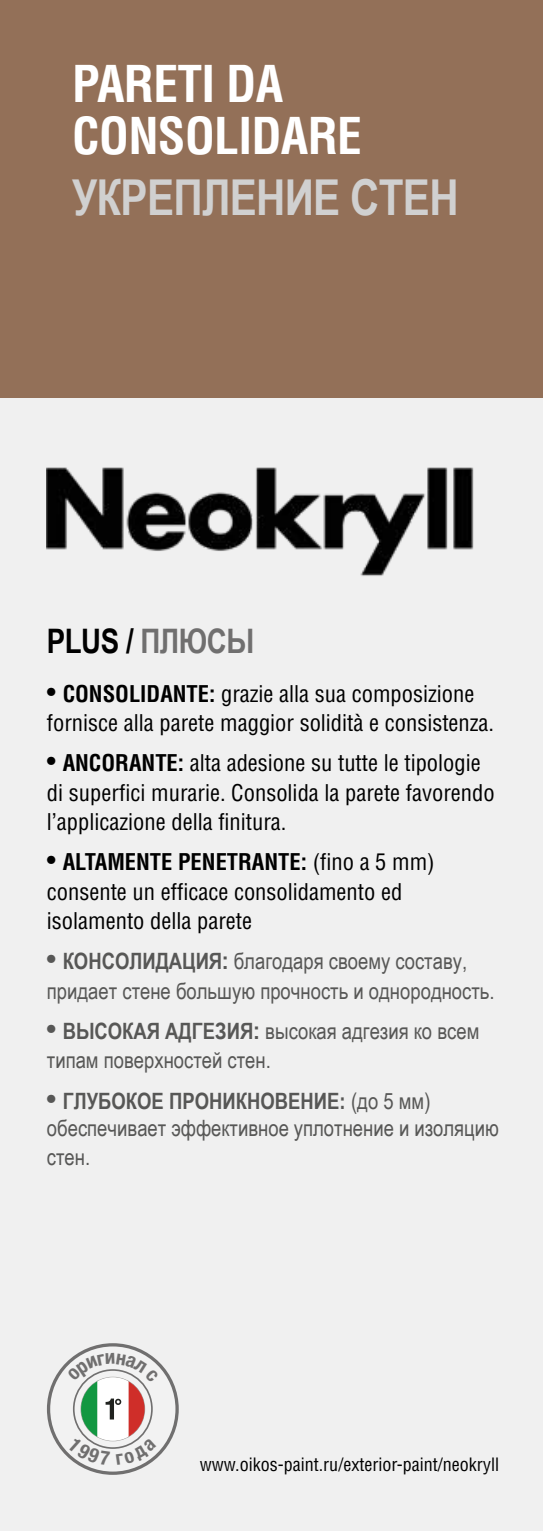
<style>
.page{position:relative;width:543px;height:1531px;background:#fff}
.page>*{position:absolute;margin:0;border:0;box-sizing:border-box;transform-origin:0 0}
.t1{font:700 condensed 49.5px/51.8px "Helvetica";letter-spacing:-.015em;color:#fff}
.t2{font:700 49.5px "Arial Narrow";letter-spacing:-.015em;color:#d0d0d0}
.t3{font:700 33.75px "Arial Narrow";letter-spacing:-.015em;color:#000}
.t4{font:condensed 22.5px/29.2px "Helvetica";color:#000}
.t5{font:22.5px/29.2px "Arial Narrow";color:#575756}
.t6{font:condensed 18px "Helvetica";color:#000}
.s1{color:#706f6f}
.s2{font-size:27px}
.s3{font-weight:700}
.s4{font-family:"Helvetica";font-stretch:condensed;font-size:27px}
.s5{font-family:"Helvetica";font-weight:700;font-stretch:condensed}
</style>
<div class="page">
<div style="left:0;top:0;width:542px;height:1531px;background:#f0f0f0"></div>
<svg style="left:542px;top:398px;width:1px;height:1133px"></svg>
<div style="left:0;top:0;width:542px;height:398px;background:#937058"></div>
<img style="left:47px;top:467px;width:427px;height:109px">
<svg style="left:47px;top:1343px;width:131px;height:131px"></svg>
<div style="left:47px;top:1343px;width:131px;height:132px;border:3px solid #706f6f;border-radius:50%"></div>
<svg style="left:67px;top:1353px;width:92px;height:112px"></svg>
<h1 class="t1" style="left:72px;top:58px;width:291px">PARETI DA<br>CONSOLIDARE</h1>
<h1 class="t2" style="left:72px;top:160px;width:388px">УКРЕПЛЕНИЕ СТЕН</h1>
<h2 class="t3" style="left:47px;top:615px;width:208px">PLUS / <span class="s1">ПЛЮСЫ</span></h2>
<p class="t4" style="left:47px;top:679px;width:448px"><span class="s2">•</span> <span class="s3">CONSOLIDANTE:</span> grazie alla sua composizione fornisce alla parete maggior solidità e consistenza.</p>
<p class="t4" style="left:47px;top:748px;width:449px"><span class="s2">•</span> <span class="s3">ANCORANTE:</span> alta adesione su tutte le tipologie di superfici murarie. Consolida la parete favorendo l’applicazione della finitura.</p>
<p class="t4" style="left:47px;top:847px;width:389px"><span class="s2">•</span> <span class="s3">ALTAMENTE PENETRANTE:</span> (fino a 5 mm) consente un efficace consolidamento ed isolamento della parete</p>
<p class="t5" style="left:47px;top:946px;width:449px"><span class="s4">•</span> <span class="s3">КОНСОЛИДАЦИЯ</span><span class="s5">:</span> благодаря своему составу, придает стене большую прочность и однородность.</p>
<p class="t5" style="left:47px;top:1016px;width:433px"><span class="s4">•</span> <span class="s3">ВЫСОКАЯ АДГЕЗИЯ</span><span class="s5">:</span> высокая адгезия ко всем типам поверхностей стен.</p>
<p class="t5" style="left:47px;top:1086px;width:453px;line-height:27px"><span class="s4">•</span> <span class="s3">ГЛУБОКОЕ ПРОНИКНОВЕНИЕ:</span> (до 5 мм) обеспечивает эффективное уплотнение и изоляцию</p>
<p class="t5" style="left:47px;top:1142px;width:45px">стен.</p>
<p class="t6" style="left:199px;top:1453px;width:300px">www.oikos-paint.ru/exterior-paint/neokryll</p>
</div>
